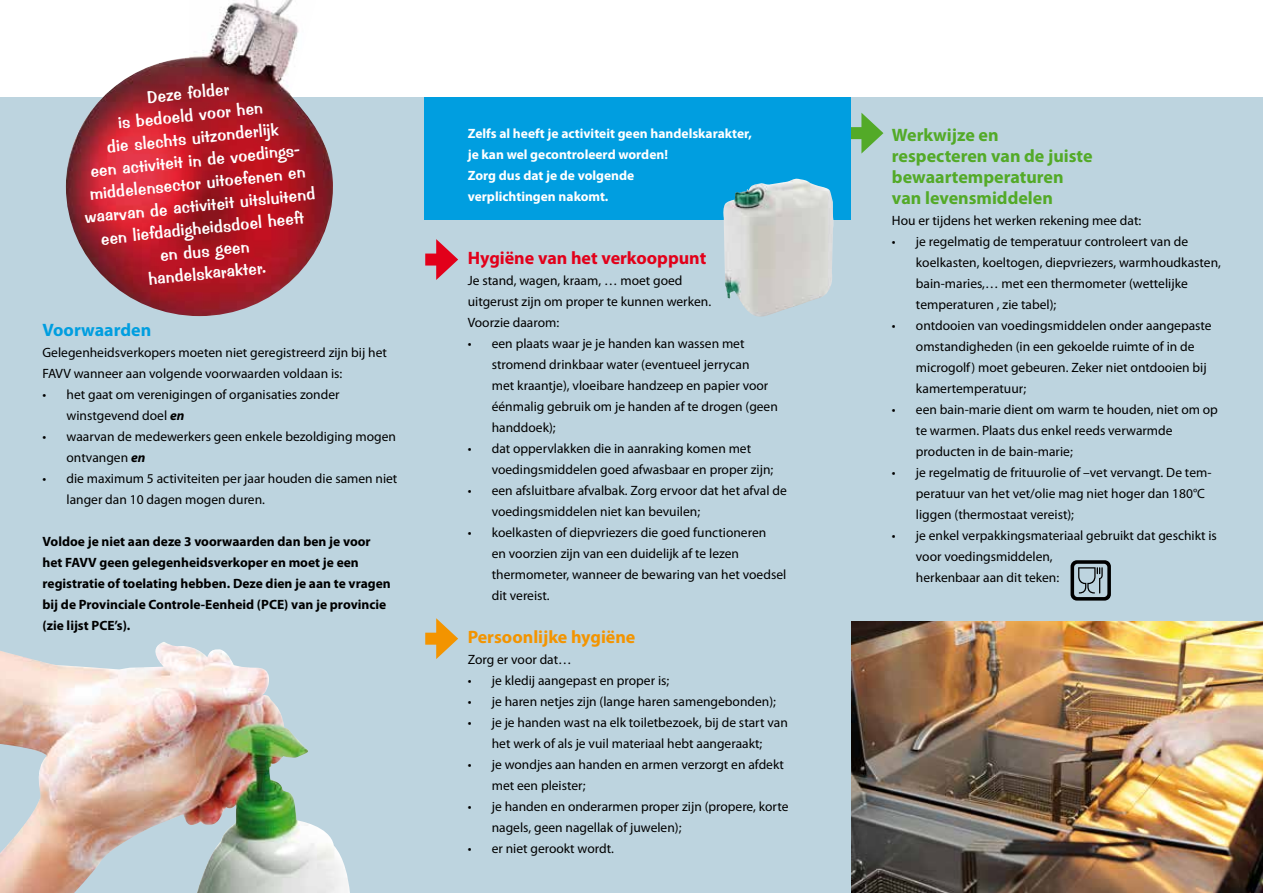
<style>
.page{position:relative;width:1263px;height:893px;background:#fff}
.page>*{position:absolute;margin:0;border:0;box-sizing:border-box;transform-origin:0 0}
.t1{font:18.9px/22.6px "Filmotype Prima";color:#fff;text-align:center}
.t2{font:700 18px/21px "Myriad Pro";color:#53aa28}
.t3{font:700 18px "Myriad Pro";color:#e2001a}
.t4{font:700 18px "Myriad Pro";color:#f39400}
.t5{font:700 18px "Myriad Pro";color:#009ee0}
.t6{font:13.5px/21px "Myriad Pro";color:#000}
.t7{font:700 13.5px/21px "Myriad Pro";color:#000}
.t8{font:700 13.5px/21px "Myriad Pro";color:#fff}
.s1{font-weight:700;font-style:italic}
</style>
<div class="page">
<div style="left:0;top:98px;width:1263px;height:795px;background:#bdd4df"></div>
<img style="left:66px;top:0;width:267px;height:316px">
<div style="left:425px;top:254px;width:20px;height:12px;background:#e2001a"></div>
<svg style="left:436px;top:239px;width:22px;height:41px"></svg>
<div style="left:425px;top:633px;width:20px;height:12px;background:#f39400"></div>
<svg style="left:436px;top:618px;width:22px;height:41px"></svg>
<div style="left:850px;top:127px;width:20px;height:12px;background:#53aa28"></div>
<svg style="left:861px;top:113px;width:22px;height:41px"></svg>
<div style="left:424px;top:98px;width:426px;height:122px;background:#009ee0"></div>
<img style="left:851px;top:621px;width:412px;height:272px">
<img style="left:0;top:642px;width:350px;height:251px">
<img style="left:723px;top:179px;width:111px;height:138px">
<svg style="left:1070px;top:560px;width:41px;height:41px"></svg>
<h1 class="t1" style="left:72px;top:93px;width:233px;rotate:-6deg">Deze folder<br>is bedoeld voor hen<br>die slechts uitzonderlijk<br>een activiteit in de voedings&shy;middelensector uitoefenen en waarvan de activiteit uitsluitend een liefdadigheidsdoel heeft<br>en dus geen<br>handelskarakter.</h1>
<h2 class="t5" style="left:43px;top:318px;width:110px">Voorwaarden</h2>
<p class="t6" style="left:43px;top:342px;width:346px">Gelegenheidsverkopers moeten niet geregistreerd zijn bij het<br>FAVV wanneer aan volgende voorwaarden voldaan is:</p>
<p class="t6" style="left:67px;top:384px;width:274px;text-indent:-24px">• het gaat om verenigingen of organisaties zonder winstgevend doel <span class="s1">en</span></p>
<p class="t6" style="left:67px;top:426px;width:331px;text-indent:-24px">• waarvan de medewerkers geen enkele bezoldiging mogen ontvangen <span class="s1">en</span></p>
<p class="t6" style="left:67px;top:468px;width:332px;text-indent:-24px">• die maximum 5 activiteiten per jaar houden die samen niet langer dan 10 dagen mogen duren.</p>
<p class="t7" style="left:43px;top:531px;width:350px">Voldoe je niet aan deze 3 voorwaarden dan ben je voor het FAVV geen gelegenheidsverkoper en moet je een registratie of toelating hebben. Deze dien je aan te vragen bij de Provinciale Controle-Eenheid (PCE) van je provincie (zie lijst PCE’s).</p>
<p class="t8" style="left:468px;top:122px;width:286px">Zelfs al heeft je activiteit geen handelskarakter, je kan wel gecontroleerd worden!<br>Zorg dus dat je de volgende<br>verplichtingen nakomt.</p>
<h2 class="t3" style="left:468px;top:246px;width:240px">Hygiëne van het verkooppunt</h2>
<p class="t6" style="left:468px;top:270px;width:245px">Je stand, wagen, kraam, … moet goed uitgerust zijn om proper te kunnen werken.<br>Voorzie daarom:</p>
<p class="t6" style="left:492px;top:333px;width:288px;text-indent:-24px">• een plaats waar je je handen kan wassen met stromend drinkbaar water (eventueel jerrycan<br>met kraantje), vloeibare handzeep en papier voor éénmalig gebruik om je handen af te drogen (geen handdoek);</p>
<p class="t6" style="left:492px;top:438px;width:283px;text-indent:-24px">• dat oppervlakken die in aanraking komen met voedingsmiddelen goed afwasbaar en proper zijn;</p>
<p class="t6" style="left:492px;top:480px;width:297px;text-indent:-24px">• een afsluitbare afvalbak. Zorg ervoor dat het afval de voedingsmiddelen niet kan bevuilen;</p>
<p class="t6" style="left:492px;top:522px;width:296px;text-indent:-24px">• koelkasten of diepvriezers die goed functioneren<br>en voorzien zijn van een duidelijk af te lezen thermometer, wanneer de bewaring van het voedsel dit vereist.</p>
<h2 class="t4" style="left:468px;top:625px;width:169px">Persoonlijke hygiëne</h2>
<p class="t6" style="left:468px;top:649px;width:105px">Zorg er voor dat…</p>
<p class="t6" style="left:468px;top:670px;width:203px">• je kledij aangepast en proper is;</p>
<p class="t6" style="left:468px;top:691px;width:310px">• je haren netjes zijn (lange haren samengebonden);</p>
<p class="t6" style="left:468px;top:712px;width:322px;text-align:center">• je je handen wast na elk toiletbezoek, bij de start van het werk of als je vuil materiaal hebt aangeraakt;</p>
<p class="t6" style="left:492px;top:754px;width:294px;text-indent:-24px">• je wondjes aan handen en armen verzorgt en afdekt met een pleister;</p>
<p class="t6" style="left:492px;top:796px;width:298px;text-indent:-24px">• je handen en onderarmen proper zijn (propere, korte nagels, geen nagellak of juwelen);</p>
<p class="t6" style="left:468px;top:838px;width:148px">• er niet gerookt wordt.</p>
<h2 class="t2" style="left:892px;top:124px;width:202px">Werkwijze en respecteren van de juiste bewaartemperaturen van levensmiddelen</h2>
<p class="t6" style="left:892px;top:210px;width:251px">Hou er tijdens het werken rekening mee dat:</p>
<p class="t6" style="left:916px;top:231px;width:307px;text-indent:-24px">• je regelmatig de temperatuur controleert van de koelkasten, koeltogen, diepvriezers, warmhoudkasten, bain-maries,… met een thermometer (wettelijke temperaturen , zie tabel);</p>
<p class="t6" style="left:916px;top:315px;width:297px;text-indent:-24px">• ontdooien van voedingsmiddelen onder aangepaste omstandigheden (in een gekoelde ruimte of in de microgolf) moet gebeuren. Zeker niet ontdooien bij kamertemperatuur;</p>
<p class="t6" style="left:916px;top:399px;width:303px;text-indent:-24px">• een bain-marie dient om warm te houden, niet om op te warmen. Plaats dus enkel reeds verwarmde producten in de bain-marie;</p>
<p class="t6" style="left:916px;top:462px;width:297px;text-indent:-24px">• je regelmatig de frituurolie of –vet vervangt. De tem&shy;peratuur van het vet/olie mag niet hoger dan 180°C liggen (thermostaat vereist);</p>
<p class="t6" style="left:916px;top:525px;width:302px;text-indent:-24px">• je enkel verpakkingsmateriaal gebruikt dat geschikt is voor voedingsmiddelen,<br>herkenbaar aan dit teken:</p>
</div>
